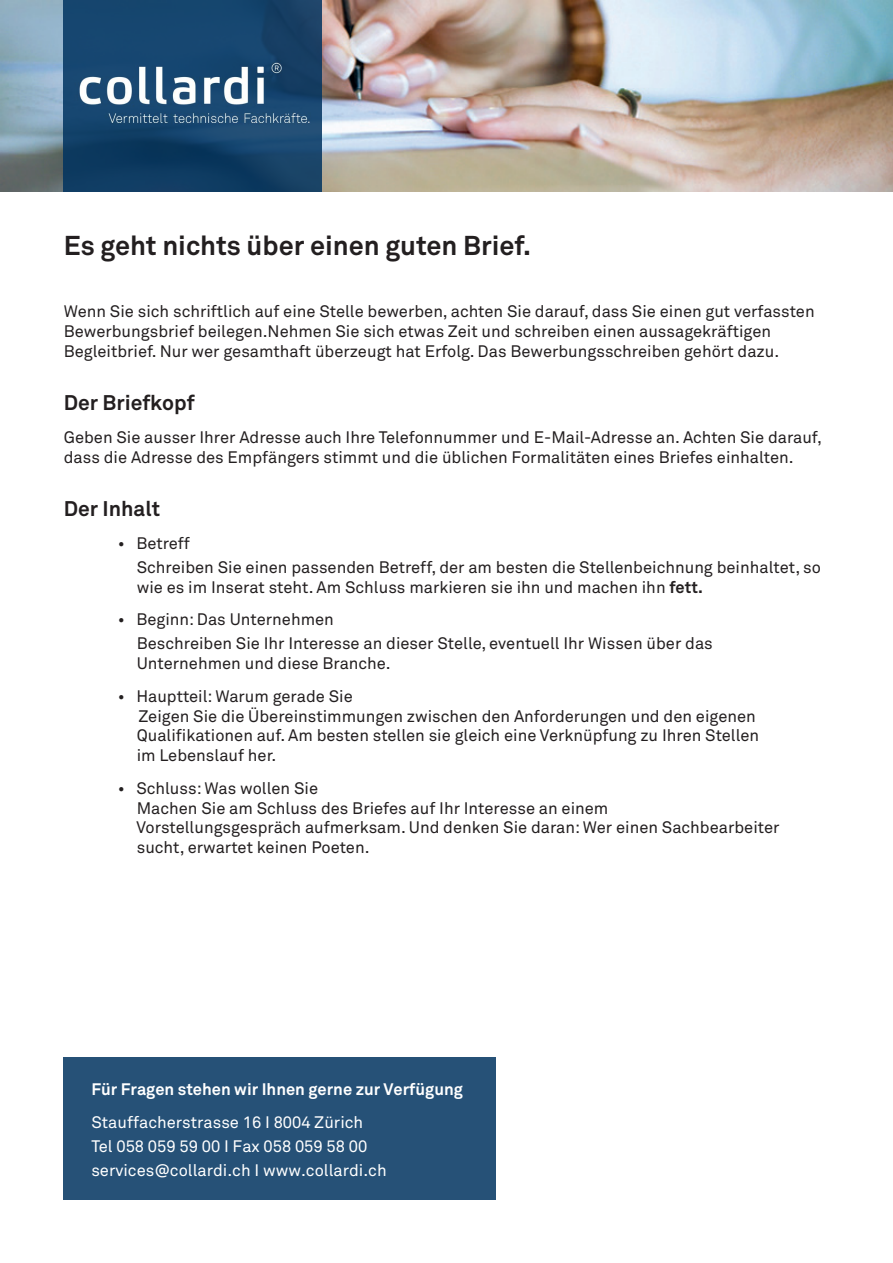
<style>
.page{position:relative;width:893px;height:1263px;background:#fff}
.page>*{position:absolute;margin:0;border:0;box-sizing:border-box;transform-origin:0 0}
.t1{font:700 27px "Akkurat Office";color:#231f20}
.t2{font:700 21px "Akkurat Office";color:#231f20}
.t3{font:16.5px/19.8px "Akkurat Office";color:#231f20}
.t4{font:16.5px/24px "Akkurat Office";color:#fff}
.t5{font:700 16.5px "Akkurat Office";color:#fff}
.s1{font-weight:700}
</style>
<div class="page">
<div style="left:63px;top:1058px;width:432px;height:141px;background:#265177"></div>
<img style="left:0;top:0;width:893px;height:191px">
<img style="left:64px;top:0;width:258px;height:191px">
<h1 class="t1" style="left:64px;top:229px;width:469px">Es geht nichts über einen guten Brief.</h1>
<p class="t3" style="left:64px;top:302px;width:752px">Wenn Sie sich schriftlich auf eine Stelle bewerben, achten Sie darauf, dass Sie einen gut verfassten<br>Bewerbungsbrief beilegen.Nehmen Sie sich etwas Zeit und schreiben einen aussagekräftigen<br>Begleitbrief. Nur wer gesamthaft überzeugt hat Erfolg. Das Bewerbungsschreiben gehört dazu.</p>
<p class="t2" style="left:64px;top:390px;width:132px">Der Briefkopf</p>
<p class="t3" style="left:64px;top:428px;width:760px">Geben Sie ausser Ihrer Adresse auch Ihre Telefonnummer und E-Mail-Adresse an. Achten Sie darauf, dass die Adresse des Empfängers stimmt und die üblichen Formalitäten eines Briefes einhalten.</p>
<p class="t2" style="left:64px;top:496px;width:98px">Der Inhalt</p>
<p class="t3" style="left:137px;top:532px;width:686px;line-height:24px;text-indent:-19px">• Betreff<br>Schreiben Sie einen passenden Betreff, der am besten die Stellenbeichnung beinhaltet, so</p>
<p class="t3" style="left:137px;top:578px;width:568px">wie es im Inserat steht. Am Schluss markieren sie ihn und machen ihn <span class="s1">fett.</span></p>
<p class="t3" style="left:137px;top:608px;width:577px;line-height:24px;text-indent:-19px">• Beginn: Das Unternehmen<br>Beschreiben Sie Ihr Interesse an dieser Stelle, eventuell Ihr Wissen über das</p>
<p class="t3" style="left:137px;top:654px;width:255px">Unternehmen und diese Branche.</p>
<p class="t3" style="left:137px;top:686px;width:624px;text-indent:-19px">• Hauptteil: Warum gerade Sie<br>Zeigen Sie die Übereinstimmungen zwischen den Anforderungen und den eigenen Qualifikationen auf. Am besten stellen sie gleich eine Verknüpfung zu Ihren Stellen im Lebenslauf her.</p>
<p class="t3" style="left:137px;top:778px;width:644px;text-indent:-19px">• Schluss: Was wollen Sie<br>Machen Sie am Schluss des Briefes auf Ihr Interesse an einem<br>Vorstellungsgespräch aufmerksam. Und denken Sie daran: Wer einen Sachbearbeiter sucht, erwartet keinen Poeten.</p>
<p class="t5" style="left:91px;top:1079px;width:373px">Für Fragen stehen wir Ihnen gerne zur Verfügung</p>
<p class="t4" style="left:91px;top:1110px;width:297px">Stauffacherstrasse 16 I 8004 Zürich<br>Tel 058 059 59 00 I Fax 058 059 58 00 services@collardi.ch I www.collardi.ch</p>
</div>
